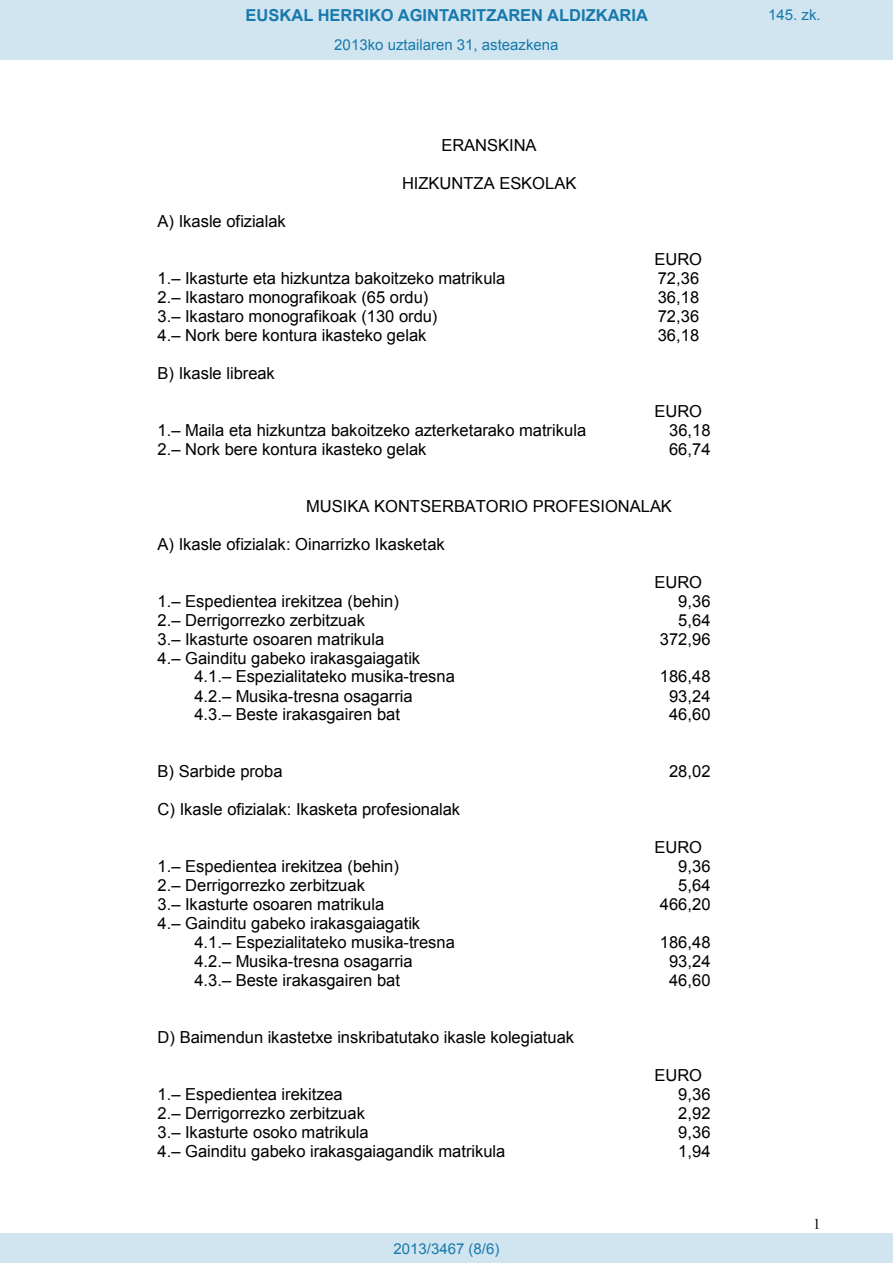
<style>
.page{position:relative;width:893px;height:1263px;background:#fff}
.page>*{position:absolute;margin:0;border:0;box-sizing:border-box;transform-origin:0 0}
.t1{font:16.5px/18.9px "Arial";color:#000}
.t2{font:700 16.5px "Arial";color:#1879ad}
.Paginacion_Centro{font:15px "Arial";color:#1879ad}
.t3{font:15px "Times New Roman";color:#000}
</style>
<div class="page">
<div style="left:0;top:0;width:893px;height:60px;background:#d0e5f0"></div>
<div style="left:0;top:1233px;width:893px;height:30px;background:#d0e5f0"></div>
<p class="t2" style="left:246px;top:4px;width:404px">EUSKAL HERRIKO AGINTARITZAREN ALDIZKARIA</p>
<p class="Paginacion_Centro" style="left:768px;top:5px;width:54px">145. zk.</p>
<p class="Paginacion_Centro" style="left:334px;top:35px;width:226px">2013ko uztailaren 31, asteazkena</p>
<p class="t1" style="left:158px;top:212px;width:130px">A) Ikasle ofizialak</p>
<p class="t1" style="left:441px;top:136px;width:97px">ERANSKINA</p>
<p class="t1" style="left:402px;top:174px;width:176px">HIZKUNTZA ESKOLAK</p>
<p class="t1" style="left:654px;top:250px;width:49px">EURO</p>
<p class="t1" style="left:158px;top:269px;width:349px">1.– Ikasturte eta hizkuntza bakoitzeko matrikula</p>
<p class="t1" style="left:658px;top:269px;width:43px">72,36</p>
<p class="t1" style="left:158px;top:288px;width:272px">2.– Ikastaro monografikoak (65 ordu)</p>
<p class="t1" style="left:658px;top:288px;width:43px">36,18</p>
<p class="t1" style="left:158px;top:307px;width:281px">3.– Ikastaro monografikoak (130 ordu)</p>
<p class="t1" style="left:658px;top:307px;width:43px">72,36</p>
<p class="t1" style="left:158px;top:326px;width:270px">4.– Nork bere kontura ikasteko gelak</p>
<p class="t1" style="left:658px;top:326px;width:43px">36,18</p>
<p class="t1" style="left:158px;top:364px;width:119px">B) Ikasle libreak</p>
<p class="t1" style="left:654px;top:402px;width:49px">EURO</p>
<p class="t1" style="left:158px;top:421px;width:430px">1.– Maila eta hizkuntza bakoitzeko azterketarako matrikula</p>
<p class="t1" style="left:669px;top:421px;width:43px">36,18</p>
<p class="t1" style="left:158px;top:440px;width:270px">2.– Nork bere kontura ikasteko gelak</p>
<p class="t1" style="left:669px;top:440px;width:43px">66,74</p>
<p class="t1" style="left:306px;top:497px;width:367px">MUSIKA KONTSERBATORIO PROFESIONALAK</p>
<p class="t1" style="left:158px;top:535px;width:289px">A) Ikasle ofizialak: Oinarrizko Ikasketak</p>
<p class="t1" style="left:654px;top:573px;width:49px">EURO</p>
<p class="t1" style="left:158px;top:592px;width:243px">1.– Espedientea irekitzea (behin)</p>
<p class="t1" style="left:678px;top:592px;width:34px">9,36</p>
<p class="t1" style="left:158px;top:610px;width:209px">2.– Derrigorrezko zerbitzuak</p>
<p class="t1" style="left:678px;top:610px;width:34px">5,64</p>
<p class="t1" style="left:158px;top:629px;width:228px">3.– Ikasturte osoaren matrikula</p>
<p class="t1" style="left:660px;top:629px;width:52px">372,96</p>
<p class="t1" style="left:194px;top:648px;width:262px;text-indent:-37px">4.– Gainditu gabeko irakasgaiagatik<br>4.1.– Espezialitateko musika-tresna</p>
<p class="t1" style="left:660px;top:667px;width:52px">186,48</p>
<p class="t1" style="left:194px;top:686px;width:220px">4.2.– Musika-tresna osagarria</p>
<p class="t1" style="left:669px;top:686px;width:43px">93,24</p>
<p class="t1" style="left:194px;top:705px;width:207px">4.3.– Beste irakasgairen bat</p>
<p class="t1" style="left:669px;top:705px;width:43px">46,60</p>
<p class="t1" style="left:158px;top:762px;width:126px">B) Sarbide proba</p>
<p class="t1" style="left:669px;top:762px;width:43px">28,02</p>
<p class="t1" style="left:158px;top:800px;width:304px">C) Ikasle ofizialak: Ikasketa profesionalak</p>
<p class="t1" style="left:654px;top:838px;width:49px">EURO</p>
<p class="t1" style="left:158px;top:857px;width:243px">1.– Espedientea irekitzea (behin)</p>
<p class="t1" style="left:678px;top:857px;width:34px">9,36</p>
<p class="t1" style="left:158px;top:876px;width:209px">2.– Derrigorrezko zerbitzuak</p>
<p class="t1" style="left:678px;top:876px;width:34px">5,64</p>
<p class="t1" style="left:158px;top:895px;width:228px">3.– Ikasturte osoaren matrikula</p>
<p class="t1" style="left:660px;top:895px;width:52px">466,20</p>
<p class="t1" style="left:194px;top:914px;width:262px;text-indent:-37px">4.– Gainditu gabeko irakasgaiagatik<br>4.1.– Espezialitateko musika-tresna</p>
<p class="t1" style="left:660px;top:933px;width:52px">186,48</p>
<p class="t1" style="left:194px;top:952px;width:220px">4.2.– Musika-tresna osagarria</p>
<p class="t1" style="left:669px;top:952px;width:43px">93,24</p>
<p class="t1" style="left:194px;top:971px;width:207px">4.3.– Beste irakasgairen bat</p>
<p class="t1" style="left:669px;top:971px;width:43px">46,60</p>
<p class="t1" style="left:158px;top:1028px;width:418px">D) Baimendun ikastetxe inskribatutako ikasle kolegiatuak</p>
<p class="t1" style="left:654px;top:1066px;width:49px">EURO</p>
<p class="t1" style="left:158px;top:1085px;width:187px">1.– Espedientea irekitzea</p>
<p class="t1" style="left:678px;top:1085px;width:34px">9,36</p>
<p class="t1" style="left:158px;top:1104px;width:209px">2.– Derrigorrezko zerbitzuak</p>
<p class="t1" style="left:678px;top:1104px;width:34px">2,92</p>
<p class="t1" style="left:158px;top:1123px;width:213px">3.– Ikasturte osoko matrikula</p>
<p class="t1" style="left:678px;top:1123px;width:34px">9,36</p>
<p class="t1" style="left:158px;top:1142px;width:349px">4.– Gainditu gabeko irakasgaiagandik matrikula</p>
<p class="t1" style="left:678px;top:1142px;width:34px">1,94</p>
<p class="Paginacion_Centro" style="left:393px;top:1238px;width:107px">2013/3467 (8/6)</p>
<p class="t3" style="left:813px;top:1214px;width:9px">1</p>
</div>
